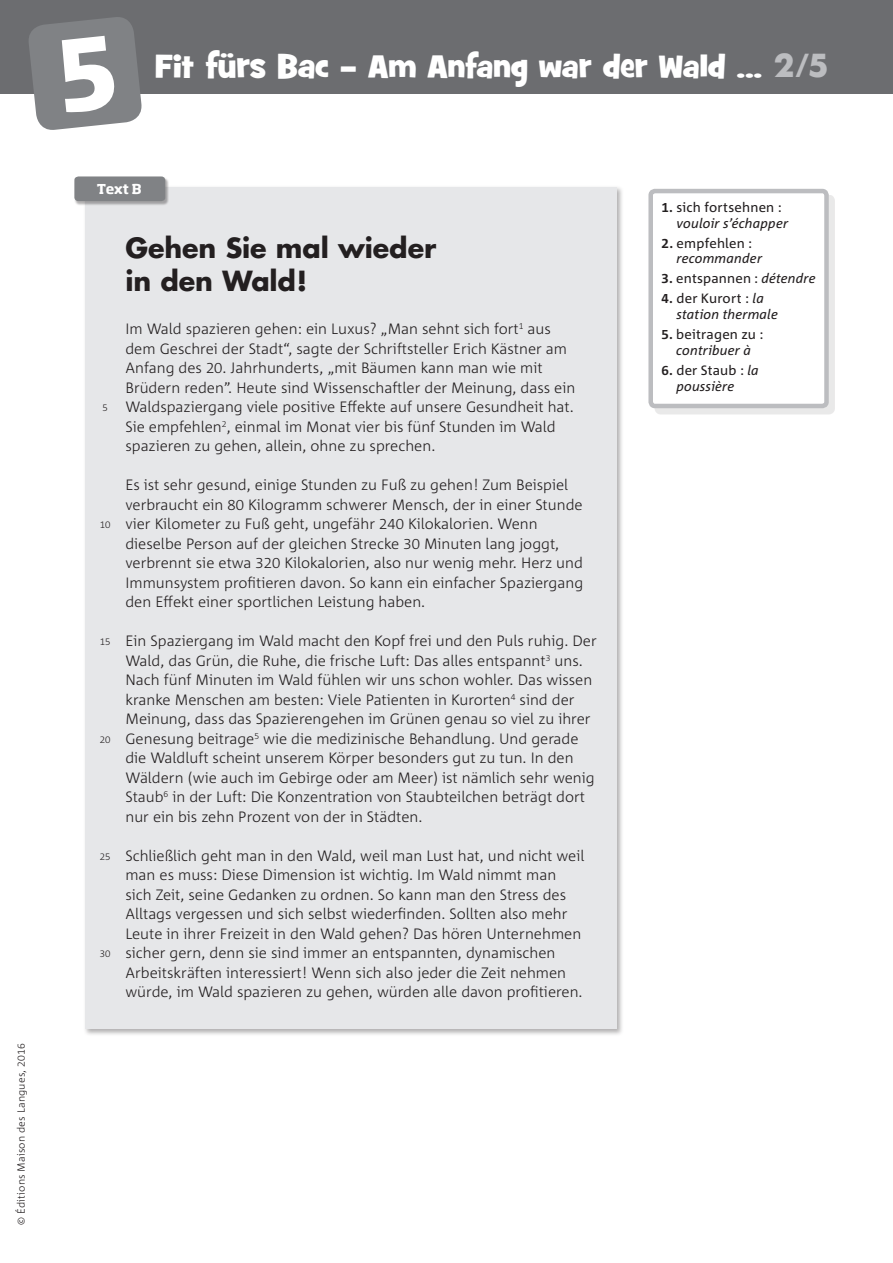
<style>
.page{position:relative;width:893px;height:1263px;background:#fff}
.page>*{position:absolute;margin:0;border:0;box-sizing:border-box;transform-origin:0 0}
.t1{font:31.5px "Grilled Cheese BTN";letter-spacing:-.005em;color:#fff}
.paragraph_project_v{font:700 27px/33px "Futura";letter-spacing:-.005em;color:#231f20}
.Grundschrift{font:300 15px/19.5px "Corpid";color:#231f20}
.tipps{font:italic 13.5px/15.8px "Corpid";letter-spacing:.01em;color:#231f20}
.tipps-2{font:13.5px/15.8px "Corpid";letter-spacing:.015em;color:#231f20;text-align:center}
.etiquetas{font:700 13.5px "Soho Std";color:#fff}
.Grundschrift-2{font:300 10.5px "Corpid";letter-spacing:.015em;color:#231f20}
.Grundschrift-3{font:300 9.75px "Corpid";color:#231f20}
.s1{font-size:33px}
.s2{font-family:"Futura BQ";font-weight:700;font-size:33px;color:#bcbdc0}
.s3{font-weight:700;font-style:normal}
.s4{font-style:normal}
.s5{font-weight:700}
.s6{font-style:italic}
</style>
<div class="page">
<div style="left:83px;top:185px;width:541px;height:851px;background:#231f20;opacity:.35"></div>
<div style="left:85px;top:187px;width:531px;height:842px;background:#e6e7e9"></div>
<div style="left:0;top:0;width:893px;height:94px;background:#6c6d70"></div>
<div style="left:74px;top:177px;width:95px;height:29px;background:#231f20;opacity:.35"></div>
<div style="left:74px;top:176px;width:91px;height:25px;background:#808285;border-radius:4px"></div>
<div style="left:654px;top:195px;width:181px;height:219px;background:#e9e9e9"></div>
<div style="left:651px;top:191px;width:175px;height:215px;background:#fff;border-radius:4px"></div>
<div style="left:648px;top:189px;width:181px;height:219px;border:4px solid #bcbdc0;border-radius:4px"></div>
<svg style="left:29px;top:17px;width:113px;height:113px"></svg>
<p class="Grundschrift-2" style="left:15px;top:1224px;width:182px;rotate:-90deg">© Éditions Maison des Langues, 2016</p>
<p class="t1" style="left:155px;top:46px;width:675px"><span class="s1">Fit fürs Bac –</span> Am Anfang war der Wald ... <span class="s2">2/5</span></p>
<p class="etiquetas" style="left:97px;top:180px;width:46px">Text B</p>
<p class="Grundschrift-3" style="left:103px;top:402px;width:7px">5</p>
<p class="Grundschrift-3" style="left:100px;top:519px;width:12px">10</p>
<p class="Grundschrift-3" style="left:100px;top:636px;width:12px">15</p>
<p class="Grundschrift-3" style="left:100px;top:734px;width:12px">20</p>
<p class="Grundschrift-3" style="left:100px;top:851px;width:12px">25</p>
<p class="Grundschrift-3" style="left:100px;top:948px;width:12px">30</p>
<p class="paragraph_project_v" style="left:125px;top:231px;width:312px">Gehen Sie mal wieder in den Wald!</p>
<p class="Grundschrift" style="left:125px;top:319px;width:451px">Im Wald spazieren gehen: ein Luxus? „Man sehnt sich fort<sup>1</sup> aus dem Geschrei der Stadt“, sagte der Schriftsteller Erich Kästner am Anfang des 20. Jahrhunderts, „mit Bäumen kann man wie mit Brüdern reden”. Heute sind Wissenschaftler der Meinung, dass ein Waldspaziergang viele positive Effekte auf unsere Gesundheit hat.<br>Sie empfehlen<sup>2</sup>, einmal im Monat vier bis fünf Stunden im Wald spazieren zu gehen, allein, ohne zu sprechen.</p>
<p class="Grundschrift" style="left:125px;top:475px;width:459px">Es ist sehr gesund, einige Stunden zu Fuß zu gehen! Zum Beispiel verbraucht ein 80 Kilogramm schwerer Mensch, der in einer Stunde vier Kilometer zu Fuß geht, ungefähr 240 Kilokalorien. Wenn dieselbe Person auf der gleichen Strecke 30 Minuten lang joggt, verbrennt sie etwa 320 Kilokalorien, also nur wenig mehr. Herz und Immunsystem profitieren davon. So kann ein einfacher Spaziergang den Effekt einer sportlichen Leistung haben.</p>
<p class="Grundschrift" style="left:125px;top:631px;width:473px">Ein Spaziergang im Wald macht den Kopf frei und den Puls ruhig. Der Wald, das Grün, die Ruhe, die frische Luft: Das alles entspannt<sup>3</sup> uns.<br>Nach fünf Minuten im Wald fühlen wir uns schon wohler. Das wissen kranke Menschen am besten: Viele Patienten in Kurorten<sup>4</sup> sind der Meinung, dass das Spazierengehen im Grünen genau so viel zu ihrer Genesung beitrage<sup>5</sup> wie die medizinische Behandlung. Und gerade die Waldluft scheint unserem Körper besonders gut zu tun. In den Wäldern (wie auch im Gebirge oder am Meer) ist nämlich sehr wenig Staub<sup>6</sup> in der Luft: Die Konzentration von Staubteilchen beträgt dort nur ein bis zehn Prozent von der in Städten.</p>
<p class="Grundschrift" style="left:125px;top:845px;width:460px">Schließlich geht man in den Wald, weil man Lust hat, und nicht weil man es muss: Diese Dimension ist wichtig. Im Wald nimmt man sich Zeit, seine Gedanken zu ordnen. So kann man den Stress des Alltags vergessen und sich selbst wiederfinden. Sollten also mehr Leute in ihrer Freizeit in den Wald gehen? Das hören Unternehmen sicher gern, denn sie sind immer an entspannten, dynamischen Arbeitskräften interessiert! Wenn sich also jeder die Zeit nehmen würde, im Wald spazieren zu gehen, würden alle davon profitieren.</p>
<p class="tipps" style="left:676px;top:199px;width:113px;text-indent:-15px"><span class="s3">1.</span> <span class="s4">sich fortsehnen : </span>vouloir s’échapper</p>
<p class="tipps" style="left:677px;top:235px;width:87px;text-indent:-15px"><span class="s3">2.</span> <span class="s4">empfehlen : </span>recommander</p>
<p class="tipps-2" style="left:661px;top:271px;width:156px"><span class="s5">3.</span> entspannen : <span class="s6">détendre</span></p>
<p class="tipps" style="left:676px;top:291px;width:103px;text-indent:-15px"><span class="s3">4.</span> <span class="s4">der Kurort :</span> la station thermale</p>
<p class="tipps-2" style="left:661px;top:326px;width:103px"><span class="s5">5.</span> beitragen zu : <span class="s6">contribuer à</span></p>
<p class="tipps" style="left:676px;top:362px;width:84px;text-indent:-15px"><span class="s3">6.</span> <span class="s4">der Staub :</span> la poussière</p>
</div>
